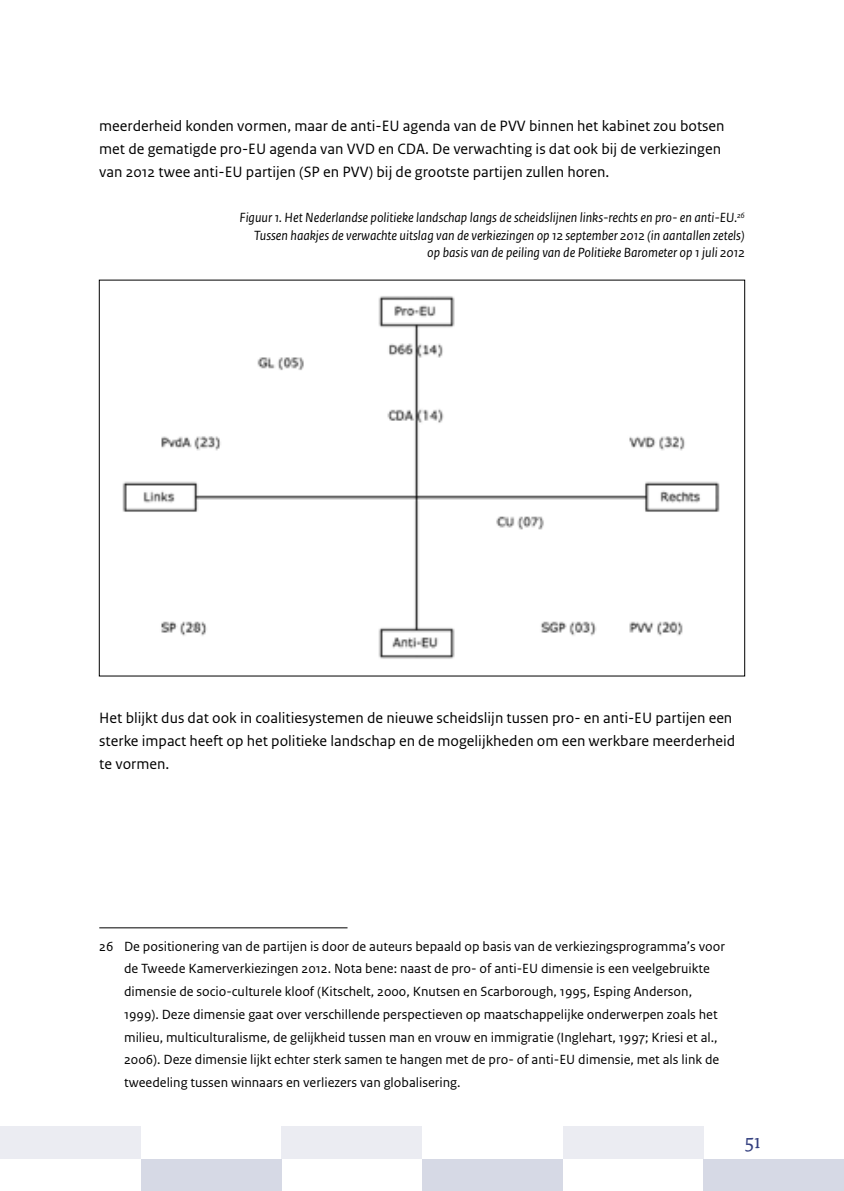
<style>
.page{position:relative;width:844px;height:1191px;background:#fff}
.page>*{position:absolute;margin:0;border:0;box-sizing:border-box;transform-origin:0 0}
.t1{font:21px "Rijksoverheid Serif";color:#333f7f}
.t2{font:15.75px/22.8px "Rijksoverheid Sans Text";color:#000}
.t3{font:14px/22.8px "Rijksoverheid Sans Text";color:#000}
.t4{font:italic 14px/17.5px "Rijksoverheid Sans Text";color:#000;text-align:right}
</style>
<div class="page">
<div style="left:0;top:1126px;width:141px;height:32px;background:#ebecf2"></div>
<div style="left:281px;top:1126px;width:141px;height:32px;background:#ebecf2"></div>
<div style="left:562px;top:1126px;width:141px;height:32px;background:#ebecf2"></div>
<div style="left:422px;top:1158px;width:140px;height:33px;background:#d6d9e5"></div>
<div style="left:141px;top:1158px;width:140px;height:33px;background:#d6d9e5"></div>
<div style="left:703px;top:1158px;width:140px;height:33px;background:#d6d9e5"></div>
<hr style="left:99px;top:927px;width:248px;height:1px;background:#000">
<img style="left:122px;top:296px;width:598px;height:363px">
<p class="t2" style="left:99px;top:115px;width:626px">meerderheid konden vormen, maar de anti-EU agenda van de PVV binnen het kabinet zou botsen met de gematigde pro-EU agenda van VVD en CDA. De verwachting is dat ook bij de verkiezingen van 2012 twee anti-EU partijen (SP en PVV) bij de grootste partijen zullen horen.</p>
<p class="t4" style="left:239px;top:209px;width:506px">Figuur 1. Het Nederlandse politieke landschap langs de scheidslijnen links-rechts en pro- en anti-EU.<sup>26<br></sup>Tussen haakjes de verwachte uitslag van de verkiezingen op 12 september 2012 (in aantallen zetels) op basis van de peiling van de Politieke Barometer op 1 juli 2012</p>
<p class="t2" style="left:99px;top:706px;width:637px">Het blijkt dus dat ook in coalitiesystemen de nieuwe scheidslijn tussen pro- en anti-EU partijen een sterke impact heeft op het politieke landschap en de mogelijkheden om een werkbare meerderheid te vormen.</p>
<p class="t3" style="left:124px;top:935px;width:602px;text-indent:-25px">26 De positionering van de partijen is door de auteurs bepaald op basis van de verkiezingsprogramma’s voor de Tweede Kamerverkiezingen 2012. Nota bene: naast de pro- of anti-EU dimensie is een veelgebruikte dimensie de socio-culturele kloof (Kitschelt, 2000, Knutsen en Scarborough, 1995, Esping Anderson, 1999). Deze dimensie gaat over verschillende perspectieven op maatschappelijke onderwerpen zoals het milieu, multiculturalisme, de gelijkheid tussen man en vrouw en immigratie (Inglehart, 1997; Kriesi et al., 2006). Deze dimensie lijkt echter sterk samen te hangen met de pro- of anti-EU dimensie, met als link de tweedeling tussen winnaars en verliezers van globalisering.</p>
<h1 class="t1" style="left:744px;top:1128px;width:18px">51</h1>
</div>
